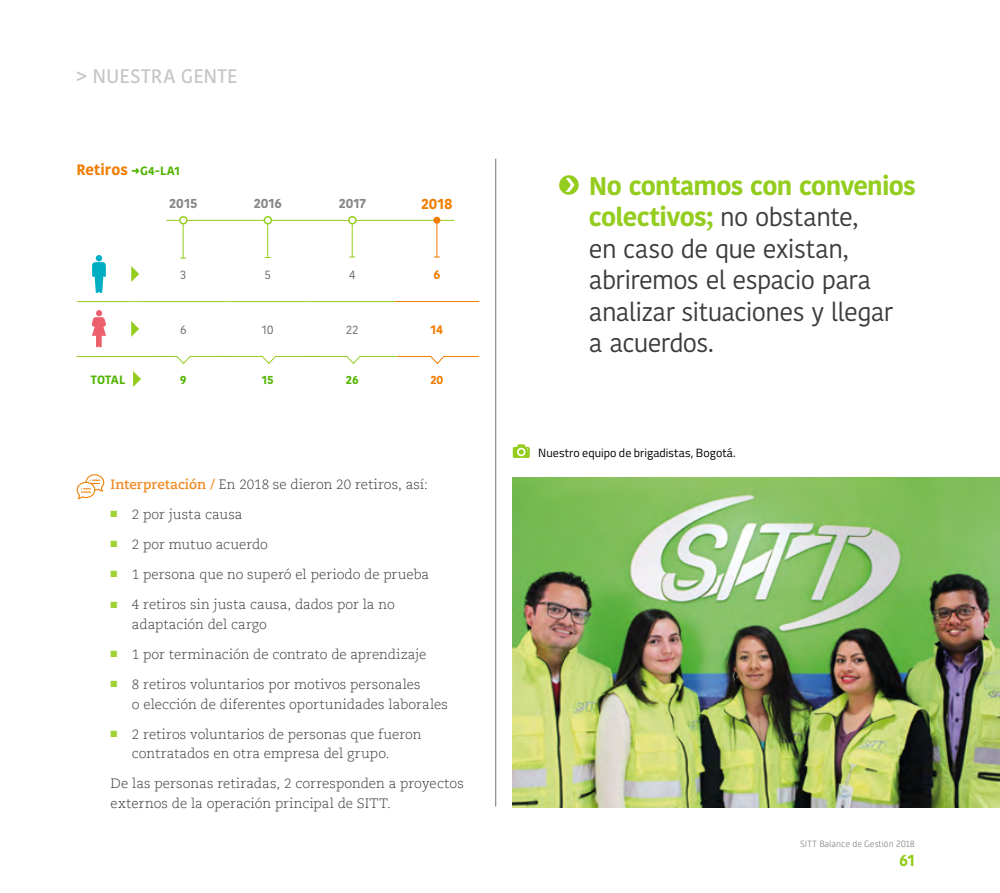
<style>
.page{position:relative;width:1000px;height:893px;background:#fff}
.page>*{position:absolute;margin:0;border:0;box-sizing:border-box;transform-origin:0 0}
.t1{font:25.5px/31.5px "Kohinoor Telugu";letter-spacing:-.03em;color:#3c3c3b}
.t2{font:500 19.5px "Kohinoor Bangla";letter-spacing:.005em;color:#c6c6c6}
.t3{font:700 16.5px "Kohinoor Telugu";color:#95cd1f}
.t4{font:700 15px "Kohinoor Bangla";letter-spacing:.005em;color:#ef7d00}
.t5{font:300 13.5px/19.5px "Caecilia LT Std";letter-spacing:.005em;color:#3c3c3b}
.t6{font:700 13.5px "Kohinoor Bangla";letter-spacing:.01em;color:#878787}
.t7{font:12.75px "Kohinoor Bangla";color:#706f6f}
.t8{font:700 12.75px "Kohinoor Bangla";color:#ef7d00}
.t9{font:12px "Titillium";letter-spacing:.005em;color:#000}
.t10{font:700 12px "Kohinoor Bangla";letter-spacing:.005em;color:#51b400}
.t11{font:700 12px "Kohinoor Bangla";color:#ef7d00}
.t12{font:300 9px "Alwyn New Rounded";color:#878787}
.s1{color:#51b400}
.s2{font-size:12px;color:#51b400}
.s3{font-weight:700;color:#f28a25}
.s4{color:#a0d235}
.s5{font-weight:700;color:#95cd1f}
</style>
<div class="page">
<hr style="left:495px;top:159px;width:1px;height:647px;background:#706f6f">
<hr style="left:166px;top:220px;width:288px;height:1px;background:#95cd1f">
<hr style="left:77px;top:301px;width:52px;height:1px;background:#95cd1f">
<svg style="left:129px;top:301px;width:12px;height:1px"></svg>
<hr style="left:141px;top:301px;width:84px;height:1px;background:#95cd1f">
<hr style="left:225px;top:301px;width:85px;height:1px;background:#95cd1f">
<hr style="left:310px;top:301px;width:84px;height:1px;background:#95cd1f">
<hr style="left:394px;top:301px;width:85px;height:1px;background:#ef7d00">
<div style="left:180px;top:217px;width:7px;height:7px;background:#fff;border-radius:50%"></div>
<div style="left:179px;top:216px;width:8px;height:8px;border:2px solid #95cd1f;border-radius:50%"></div>
<div style="left:264px;top:217px;width:7px;height:7px;background:#fff;border-radius:50%"></div>
<div style="left:263px;top:216px;width:9px;height:8px;border:2px solid #95cd1f;border-radius:50%"></div>
<div style="left:349px;top:217px;width:7px;height:7px;background:#fff;border-radius:50%"></div>
<div style="left:348px;top:216px;width:8px;height:8px;border:2px solid #95cd1f;border-radius:50%"></div>
<div style="left:433px;top:217px;width:7px;height:7px;background:#ef7d00;border-radius:50%"></div>
<svg style="left:92px;top:255px;width:14px;height:38px"></svg>
<svg style="left:131px;top:266px;width:8px;height:16px"></svg>
<svg style="left:92px;top:310px;width:14px;height:37px"></svg>
<svg style="left:131px;top:321px;width:8px;height:16px"></svg>
<svg style="left:133px;top:371px;width:8px;height:16px"></svg>
<hr style="left:183px;top:224px;width:1px;height:34px;background:#95cd1f">
<hr style="left:267px;top:224px;width:1px;height:34px;background:#95cd1f">
<hr style="left:352px;top:224px;width:1px;height:33px;background:#95cd1f">
<hr style="left:436px;top:221px;width:1px;height:36px;background:#ef7d00">
<svg style="left:76px;top:356px;width:404px;height:8px"></svg>
<svg style="left:77px;top:474px;width:27px;height:25px"></svg>
<img style="left:512px;top:477px;width:487px;height:331px">
<div style="left:559px;top:175px;width:19px;height:20px;background:#95cd1f;border-radius:50%"></div>
<svg style="left:565px;top:178px;width:9px;height:14px"></svg>
<svg style="left:512px;top:444px;width:17px;height:14px"></svg>
<h2 class="t2" style="left:77px;top:61px;width:162px">&gt; NUESTRA GENTE</h2>
<p class="t4" style="left:76px;top:157px;width:105px">Retiros <span class="s1">➜</span><span class="s2">G4-LA1</span></p>
<p class="t6" style="left:169px;top:192px;width:30px">2015</p>
<p class="t6" style="left:253px;top:192px;width:30px">2016</p>
<p class="t6" style="left:338px;top:192px;width:29px">2017</p>
<p class="t4" style="left:421px;top:191px;width:33px">2018</p>
<p class="t7" style="left:180px;top:265px;width:8px">3</p>
<p class="t7" style="left:264px;top:265px;width:8px">5</p>
<p class="t7" style="left:349px;top:265px;width:8px">4</p>
<p class="t8" style="left:433px;top:264px;width:8px">6</p>
<p class="t7" style="left:180px;top:320px;width:8px">6</p>
<p class="t7" style="left:262px;top:320px;width:14px">10</p>
<p class="t7" style="left:346px;top:320px;width:14px">22</p>
<p class="t8" style="left:430px;top:318px;width:14px">14</p>
<p class="t10" style="left:91px;top:369px;width:36px">TOTAL</p>
<p class="t10" style="left:180px;top:369px;width:8px">9</p>
<p class="t10" style="left:262px;top:369px;width:14px">15</p>
<p class="t10" style="left:346px;top:369px;width:14px">26</p>
<p class="t11" style="left:430px;top:369px;width:15px">20</p>
<p class="t5" style="left:111px;top:475px;width:319px"><span class="s3">Interpretación /</span> En 2018 se dieron 20 retiros, así:</p>
<p class="t5" style="left:111px;top:505px;width:133px"><span class="s4">■</span> 2 por justa causa</p>
<p class="t5" style="left:111px;top:535px;width:159px"><span class="s4">■</span> 2 por mutuo acuerdo</p>
<p class="t5" style="left:111px;top:565px;width:320px"><span class="s4">■</span> 1 persona que no superó el periodo de prueba</p>
<p class="t5" style="left:132px;top:595px;width:264px;text-indent:-21px"><span class="s4">■</span> 4 retiros sin justa causa, dados por la no adaptación del cargo</p>
<p class="t5" style="left:111px;top:645px;width:317px"><span class="s4">■</span> 1 por terminación de contrato de aprendizaje</p>
<p class="t5" style="left:132px;top:675px;width:317px;text-indent:-21px"><span class="s4">■</span> 8 retiros voluntarios por motivos personales<br>o elección de diferentes oportunidades laborales</p>
<p class="t5" style="left:132px;top:725px;width:291px;text-indent:-21px"><span class="s4">■</span> 2 retiros voluntarios de personas que fueron contratados en otra empresa del grupo.</p>
<p class="t5" style="left:111px;top:774px;width:355px">De las personas retiradas, 2 corresponden a proyectos externos de la operación principal de SITT.</p>
<h1 class="t1" style="left:588px;top:170px;width:328px"><span class="s5">No contamos con convenios colectivos;</span> no obstante,<br>en caso de que existan, abriremos el espacio para analizar situaciones y llegar<br>a acuerdos.</h1>
<p class="t9" style="left:538px;top:444px;width:199px">Nuestro equipo de brigadistas, Bogotá.</p>
<p class="t12" style="left:799px;top:838px;width:116px">SITT Balance de Gestión 2018</p>
<p class="t3" style="left:898px;top:851px;width:17px">61</p>
</div>
